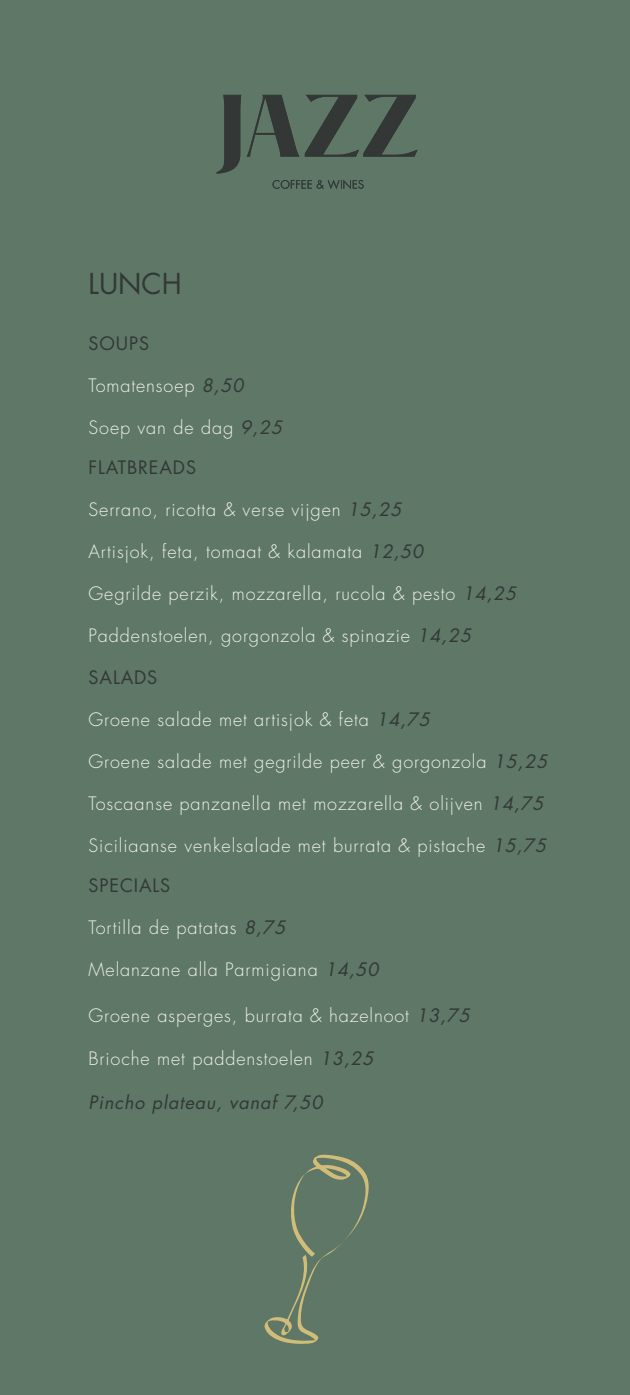
<style>
.page{position:relative;width:630px;height:1395px;background:#fff}
.page>*{position:absolute;margin:0;border:0;box-sizing:border-box;transform-origin:0 0}
.t1{font:28px "Futura Std";color:#333836}
.t2{font:300 18px "Futura Std";letter-spacing:.05em;color:#f0f0eb}
.t3{font:18px "Futura Std";letter-spacing:.05em;color:#333836}
.t4{font:italic 18px "Futura Std";letter-spacing:.05em;color:#333836}
.s1{font-weight:400;font-style:italic;color:#333836}
</style>
<div class="page">
<div style="left:0;top:0;width:629px;height:1395px;background:#5e7767"></div>
<svg style="left:264px;top:1154px;width:104px;height:190px"></svg>
<svg style="left:272px;top:180px;width:91px;height:9px"></svg>
<svg style="left:216px;top:95px;width:201px;height:79px"></svg>
<h1 class="t1" style="left:88px;top:266px;width:95px">LUNCH</h1>
<p class="t3" style="left:88px;top:332px;width:62px">SOUPS</p>
<p class="t2" style="left:88px;top:375px;width:156px">Tomatensoep <span class="s1">8,50</span></p>
<p class="t2" style="left:88px;top:417px;width:195px">Soep van de dag <span class="s1">9,25</span></p>
<p class="t3" style="left:88px;top:456px;width:109px">FLATBREADS</p>
<p class="t2" style="left:88px;top:499px;width:314px">Serrano, ricotta &amp; verse vijgen <span class="s1">15,25</span></p>
<p class="t2" style="left:88px;top:541px;width:336px">Artisjok, feta, tomaat &amp; kalamata <span class="s1">12,50</span></p>
<p class="t2" style="left:88px;top:583px;width:429px">Gegrilde perzik, mozzarella, rucola &amp; pesto <span class="s1">14,25</span></p>
<p class="t2" style="left:88px;top:624px;width:384px">Paddenstoelen, gorgonzola &amp; spinazie <span class="s1">14,25</span></p>
<p class="t3" style="left:88px;top:666px;width:70px">SALADS</p>
<p class="t2" style="left:88px;top:708px;width:342px">Groene salade met artisjok &amp; feta <span class="s1">14,75</span></p>
<p class="t2" style="left:88px;top:750px;width:460px">Groene salade met gegrilde peer &amp; gorgonzola <span class="s1">15,25</span></p>
<p class="t2" style="left:88px;top:792px;width:456px">Toscaanse panzanella met mozzarella &amp; olijven <span class="s1">14,75</span></p>
<p class="t2" style="left:88px;top:834px;width:459px">Siciliaanse venkelsalade met burrata &amp; pistache <span class="s1">15,75</span></p>
<p class="t3" style="left:88px;top:873px;width:83px">SPECIALS</p>
<p class="t2" style="left:88px;top:916px;width:198px">Tortilla de patatas <span class="s1">8,75</span></p>
<p class="t2" style="left:88px;top:958px;width:291px">Melanzane alla Parmigiana <span class="s1">14,50</span></p>
<p class="t2" style="left:88px;top:1004px;width:383px">Groene asperges, burrata &amp; hazelnoot <span class="s1">13,75</span></p>
<p class="t2" style="left:88px;top:1048px;width:286px">Brioche met paddenstoelen <span class="s1">13,25</span></p>
<p class="t4" style="left:88px;top:1091px;width:235px">Pincho plateau, vanaf 7,50</p>
</div>
